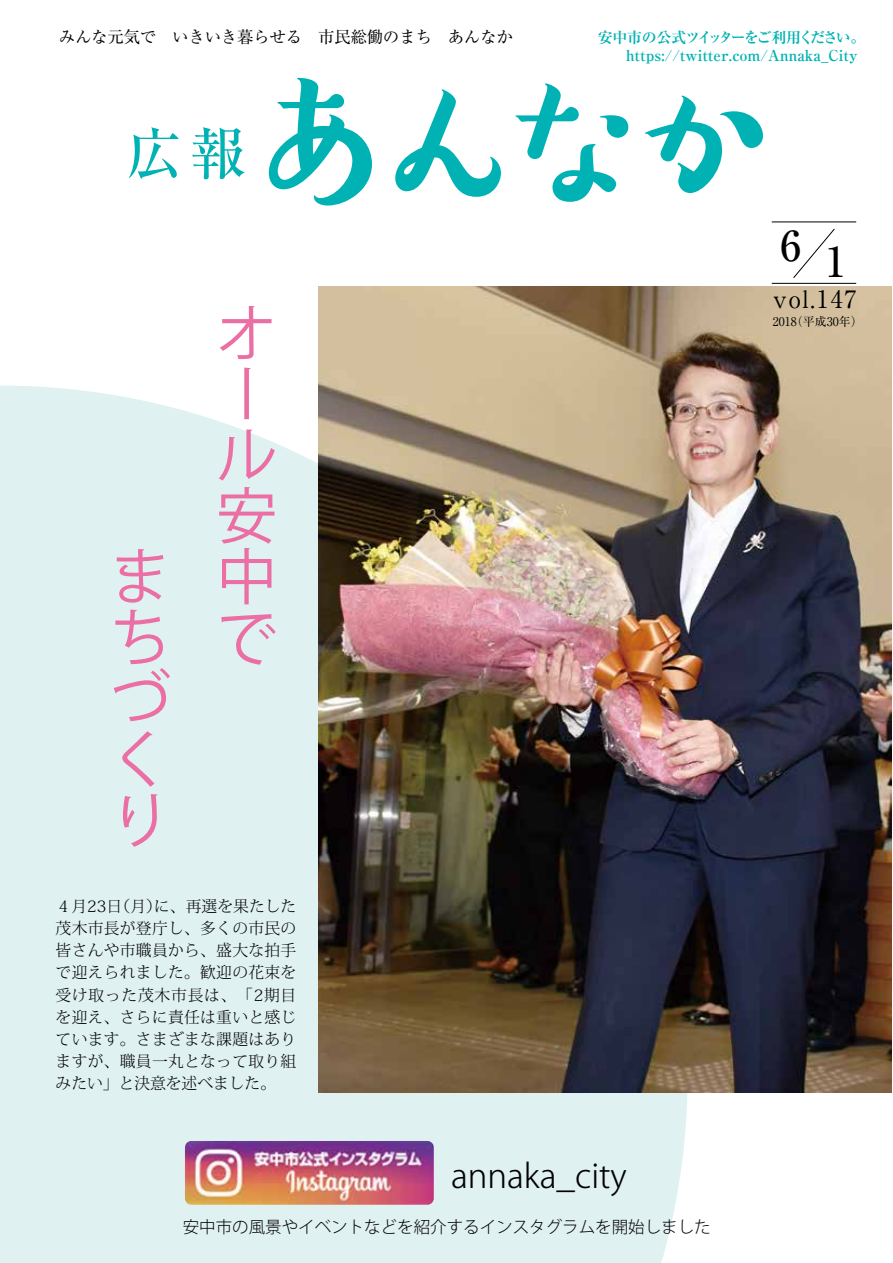
<style>
.page{position:relative;width:893px;height:1263px;background:#fff}
.page>*{position:absolute;margin:0;border:0;box-sizing:border-box;transform-origin:0 0}
.t1{font:60.9px/60.9px "Koz Go Pr 6 N";color:#eb6ea5}
.t2{font:500 56.7px "Ryumin Pr 6";color:#00b2b3}
.t3{font:500 41.4px "Ryumin Pr 6";color:#000}
.t4{font:300 33px "Koz Go Pr 6 N";color:#000}
.t5{font:24px "Ryumin Pr 6";letter-spacing:.075em;color:#000}
.t6{font:300 16.5px "Koz Go Pr 6 N";color:#000}
.t7{font:16.5px "Ryumin Pr 6";letter-spacing:-.02em;color:#000}
.t8{font:300 15.75px/22px "Koz Min Pro";letter-spacing:.02em;color:#000;text-align:justify}
.t9{font:700 15px/18px "Ryumin Pr 6";color:#00b2b3}
.t10{font:12px "Ryumin Pr 6";color:#000}
</style>
<div class="page">
<div style="left:0;top:386px;width:688px;height:877px;background:#e0f1f1"></div>
<img style="left:319px;top:287px;width:573px;height:806px">
<svg style="left:269px;top:78px;width:494px;height:128px"></svg>
<hr style="left:772px;top:283px;width:84px;height:1px;background:#000">
<svg style="left:793px;top:228px;width:42px;height:50px"></svg>
<hr style="left:772px;top:222px;width:84px;height:1px;background:#000">
<img style="left:185px;top:1141px;width:249px;height:64px">
<p class="t7" style="left:59px;top:24px;width:455px">みんな元気で　いきいき暮らせる　市民総働のまち　あんなか</p>
<h2 class="t2" style="left:127px;top:109px;width:121px">広報</h2>
<h1 class="t1" style="left:110px;top:548px;width:62px">まちづくり</h1>
<h1 class="t1" style="left:216px;top:304px;width:61px">オール安中で</h1>
<p class="t8" style="left:56px;top:895px;width:242px">４月23 （日月に）、再選を果たした茂木市長が登庁し、多くの市民の皆さんや市職員から、盛大な拍手で迎えられました。歓迎の花束を受け取った茂木市長は、「2期目を迎え、さらに責任は重いと感じています。さまざまな課題はありますが、職員一丸となって取り組みたい」と決意を述べました。</p>
<p class="t9" style="left:626px;top:28px;width:241px;text-indent:-28px">安中市の公式ツイッターをご利用ください。https://twitter.com/Annaka_City</p>
<h3 class="t3" style="left:780px;top:212px;width:22px">6</h3>
<h3 class="t5" style="left:773px;top:280px;width:85px">vol.147</h3>
<p class="t10" style="left:791px;top:312px;width:73px">（平成30年(</p>
<h3 class="t3" style="left:825px;top:229px;width:22px">1</h3>
<p class="t10" style="left:773px;top:312px;width:25px">2018</p>
<h3 class="t4" style="left:451px;top:1157px;width:177px">annaka_city</h3>
<p class="t6" style="left:183px;top:1218px;width:529px">安中市の風景やイベントなどを紹介するインスタグラムを開始しました</p>
</div>
